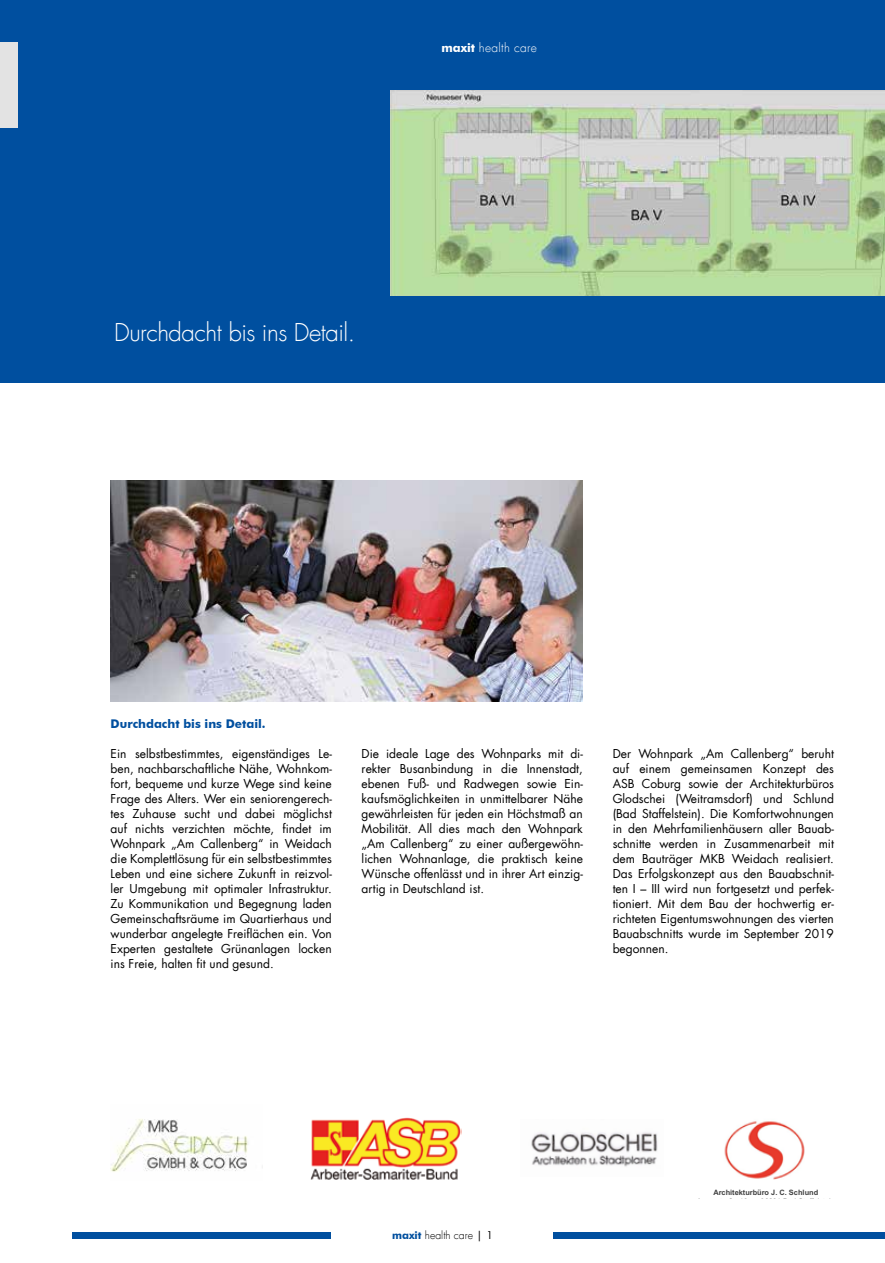
<style>
.page{position:relative;width:885px;height:1263px;background:#fff}
.page>*{position:absolute;margin:0;border:0;box-sizing:border-box;transform-origin:0 0}
.t1{font:300 24px "Futura LT";letter-spacing:-.02em;color:#fff}
.t2{font:12px/15px "Futura LT";color:#000;text-align:justify}
.t3{font:700 12px "Futura BT";color:#004f9f}
.t4{font:300 12px "Futura LT";letter-spacing:.025em;color:#fff}
.t5{font:300 10.5px "Futura LT";color:#000}
.t6{font:700 7.35px "Arial";color:#3f3f3f}
.s1{font-family:"Futura BT";font-weight:700}
.s2{font-family:"Futura BT";font-weight:700;color:#004f9f}
.s3{font-weight:400}
</style>
<div class="page">
<div style="left:72px;top:1232px;width:812px;height:7px;background:#004f9f"></div>
<div style="left:0;top:0;width:884px;height:383px;background:#004f9f"></div>
<div style="left:0;top:43px;width:17px;height:85px;background:#e3e3e3"></div>
<div style="left:332px;top:1217px;width:221px;height:37px;background:#fff"></div>
<img style="left:111px;top:480px;width:472px;height:221px">
<img style="left:390px;top:90px;width:494px;height:206px">
<img style="left:310px;top:1117px;width:151px;height:63px">
<img style="left:111px;top:1119px;width:137px;height:53px">
<img style="left:531px;top:1132px;width:127px;height:35px">
<img style="left:724px;top:1121px;width:81px;height:59px">
<p class="t4" style="left:441px;top:41px;width:97px"><span class="s1">maxit</span> health care</p>
<h1 class="t1" style="left:114px;top:318px;width:242px">Durchdacht bis ins Detail.</h1>
<p class="t3" style="left:111px;top:716px;width:156px">Durchdacht bis ins Detail.</p>
<p class="t2" style="left:111px;top:746px;width:223px">Ein selbstbestimmtes, eigenständiges Le&shy;ben, nachbarschaftliche Nähe, Wohnkom&shy;fort, bequeme und kurze Wege sind keine Frage des Alters. Wer ein seniorengerech&shy;tes Zuhause sucht und dabei möglichst auf nichts verzichten möchte, findet im Wohnpark „Am Callenberg“ in Weidach die Komplettlösung für ein selbstbestimmtes Leben und eine sichere Zukunft in reizvol&shy;ler Umgebung mit optimaler Infrastruktur.<br>Zu Kommunikation und Begegnung laden Gemeinschaftsräume im Quartierhaus und wunderbar angelegte Freiflächen ein. Von Experten gestaltete Grünanlagen locken ins Freie, halten fit und gesund.</p>
<p class="t2" style="left:361px;top:746px;width:223px">Die ideale Lage des Wohnparks mit di&shy;rekter Busanbindung in die Innenstadt, ebenen Fuß- und Radwegen sowie Ein&shy;kaufsmöglichkeiten in unmittelbarer Nähe gewährleisten für jeden ein Höchstmaß an Mobilität. All dies mach den Wohnpark „Am Callenberg“ zu einer außergewöhn&shy;lichen Wohnanlage, die praktisch keine Wünsche offenlässt und in ihrer Art einzig&shy;artig in Deutschland ist.</p>
<p class="t2" style="left:612px;top:746px;width:223px">Der Wohnpark „Am Callenberg“ beruht auf einem gemeinsamen Konzept des ASB Coburg sowie der Architekturbüros Glodschei (Weitramsdorf) und Schlund (Bad Staffelstein). Die Komfortwohnungen in den Mehrfamilienhäusern aller Bauab&shy;schnitte werden in Zusammenarbeit mit dem Bauträger MKB Weidach realisiert.<br>Das Erfolgskonzept aus den Bauabschnit&shy;ten I – III wird nun fortgesetzt und perfek&shy;tioniert. Mit dem Bau der hochwertig er&shy;richteten Eigentumswohnungen des vierten Bauabschnitts wurde im September 2019 begonnen.</p>
<p class="t5" style="left:392px;top:1229px;width:102px"><span class="s2">maxit</span> health care <span class="s3">| 1</span></p>
<p class="t6" style="left:713px;top:1188px;width:106px">Architekturbüro J. C. Schlund</p>
</div>
